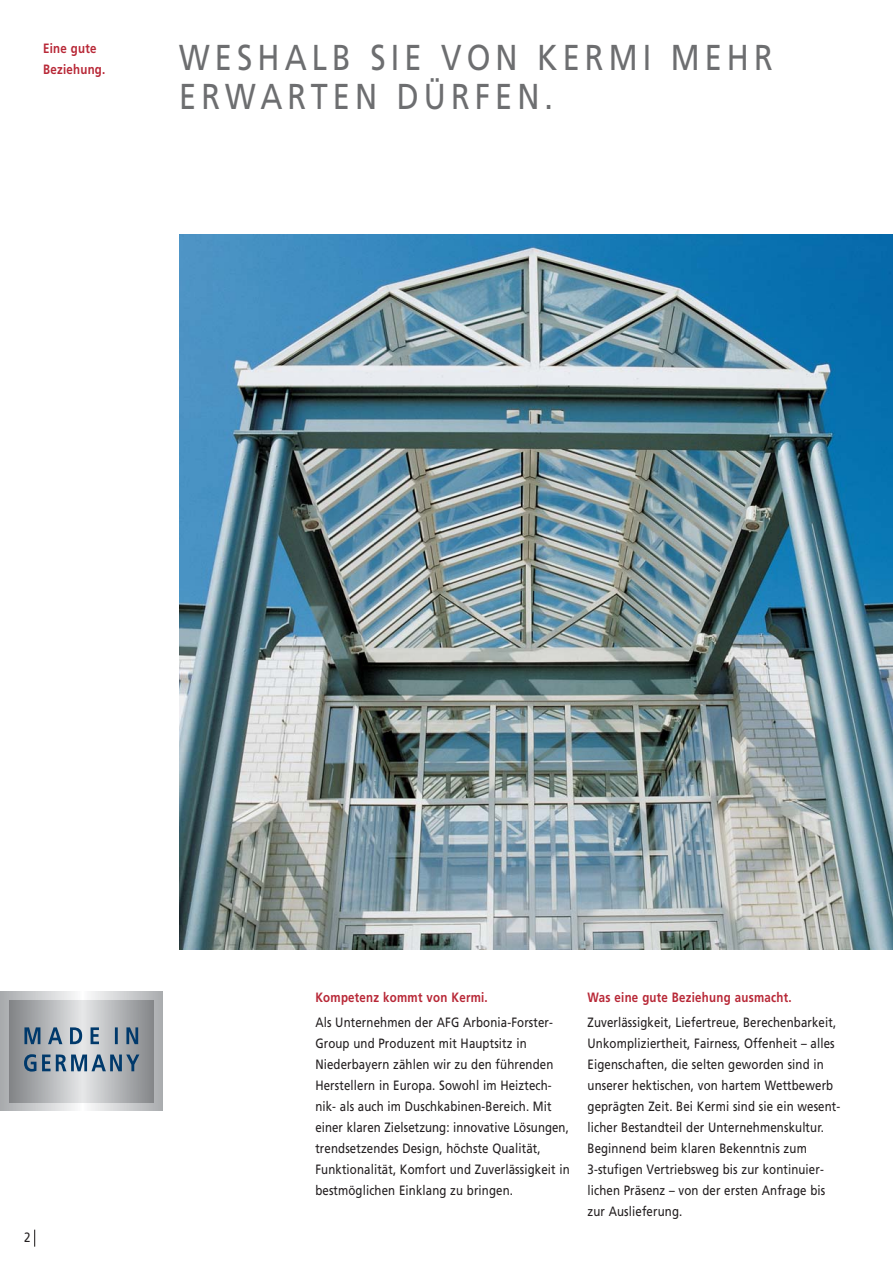
<style>
.page{position:relative;width:893px;height:1263px;background:#fff}
.page>*{position:absolute;margin:0;border:0;box-sizing:border-box;transform-origin:0 0}
.t1{font:36px/39px "Frutiger";letter-spacing:.165em;color:#6d6e70;scale:.85 1}
.t2{font:13.5px/21px "Frutiger";letter-spacing:.01em;color:#231f20;scale:.85 1}
.t3{font:700 13.5px/21px "Frutiger";letter-spacing:.02em;color:#b82837;scale:.85 1}
</style>
<div class="page">
<hr style="left:0;top:992px;width:2px;height:119px;background:#a7a9ac">
<img style="left:179px;top:235px;width:713px;height:714px">
<svg style="left:34px;top:1230px;width:1px;height:17px"></svg>
<svg style="left:2px;top:992px;width:160px;height:119px;background:#c4c5c7"></svg>
<svg style="left:9px;top:1000px;width:145px;height:102px;background:#afb1b3"></svg>
<svg style="left:24px;top:1054px;width:115px;height:18px;background:#748b9f"></svg>
<svg style="left:24px;top:1027px;width:114px;height:17px;background:#7f93a6"></svg>
<p class="t3" style="left:43px;top:39px;width:75px">Eine gute<br>Beziehung.</p>
<h1 class="t1" style="left:179px;top:41px;width:700px">WESHALB SIE VON KERMI MEHR<br>ERWARTEN DÜRFEN.</h1>
<p class="t2" style="left:24px;top:1228px;width:9px">2</p>
<p class="t3" style="left:315px;top:988px;width:204px">Kompetenz kommt von Kermi.</p>
<p class="t2" style="left:315px;top:1013px;width:301px">Als Unternehmen der AFG Arbonia-Forster-Group und Produzent mit Hauptsitz in Niederbayern zählen wir zu den führenden Herstellern in Europa. Sowohl im Heiztech&shy;nik- als auch im Duschkabinen-Bereich. Mit einer klaren Zielsetzung: innovative Lösungen, trendsetzendes Design, höchste Qualität, Funktionalität, Komfort und Zuverlässigkeit in bestmöglichen Einklang zu bringen.</p>
<p class="t3" style="left:587px;top:988px;width:242px">Was eine gute Beziehung ausmacht.</p>
<p class="t2" style="left:587px;top:1013px;width:299px">Zuverlässigkeit, Liefertreue, Berechenbarkeit, Unkompliziertheit, Fairness, Offenheit – alles Eigenschaften, die selten geworden sind in unserer hektischen, von hartem Wettbewerb geprägten Zeit. Bei Kermi sind sie ein wesent&shy;licher Bestandteil der Unternehmenskultur.<br>Beginnend beim klaren Bekenntnis zum 3-stufigen Vertriebsweg bis zur kontinuier&shy;lichen Präsenz – von der ersten Anfrage bis zur Auslieferung.</p>
</div>
